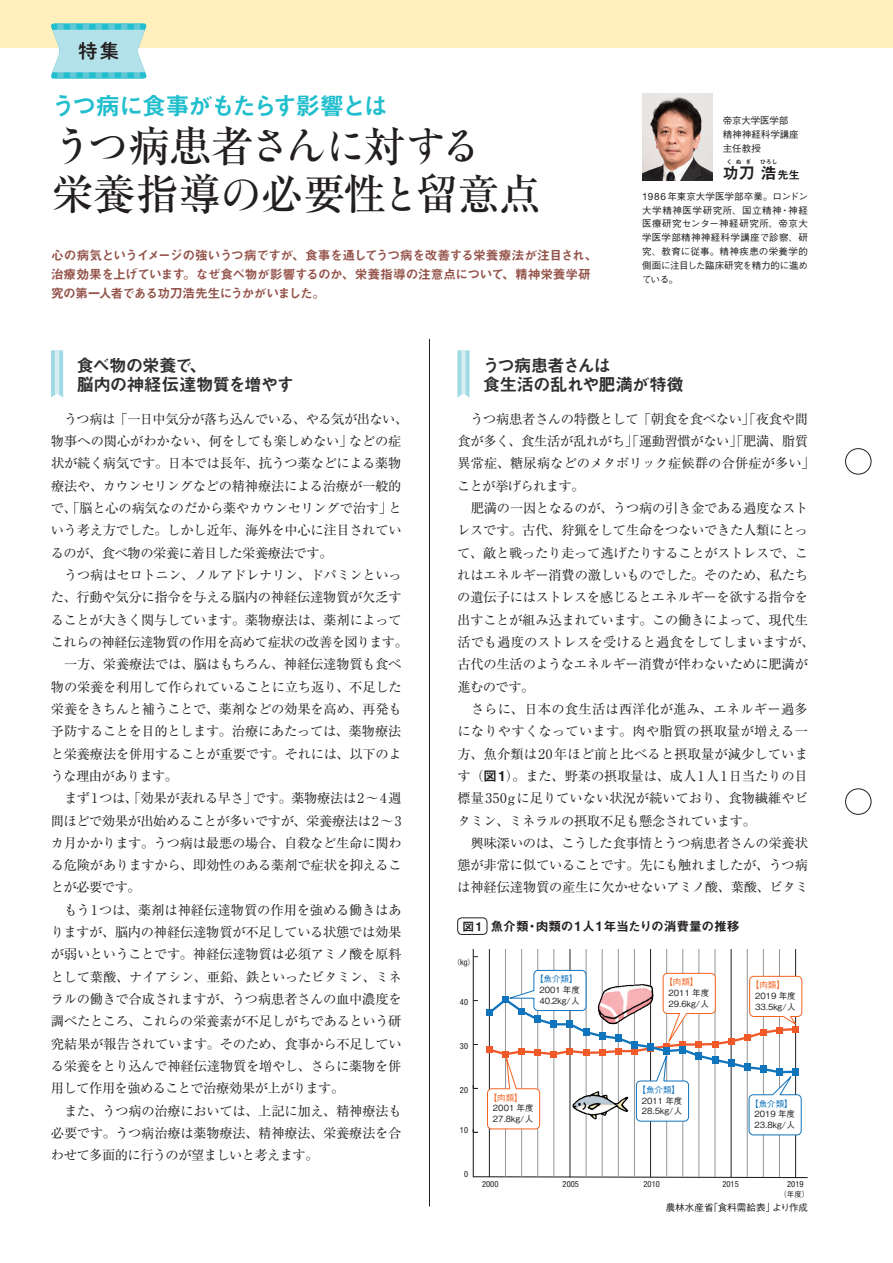
<style>
.page{position:relative;width:893px;height:1263px;background:#fff}
.page>*{position:absolute;margin:0;border:0;box-sizing:border-box;transform-origin:0 0}
.t1{font:500 42.45px "Ryumin Pr 5";letter-spacing:-.015em;color:#231f20}
.t2{font:42.45px "Ryumin Std Medium KO";letter-spacing:-.155em;color:#231f20}
.t3{font:24.45px "Midashi Go Pr 5 MB31";letter-spacing:-.08em;color:#21bece}
.t4{font:19.2px "P Shuei M Go Std N B";color:#231f20}
.t5{font:17.55px/19.4px "Midashi Go Pr 5 MB31";letter-spacing:-.055em;color:#312f30}
.t6{font:15.9px "Midashi Go Pr 5 MB31";color:#231f20}
.t7{font:13.35px/22.4px "Ryumin Pr 5";letter-spacing:-.02em;color:#231f20}
.t8{font:13.35px "Ryumin Pr 5";letter-spacing:-.04em;color:#231f20}
.t9{font:13.35px "Ryumin Pr 5";letter-spacing:-.045em;color:#231f20}
.t10{font:12.75px/19.2px "Midashi Go Pr 5 MB31";letter-spacing:-.045em;color:#94534a}
.t11{font:12.75px "Midashi Go Pr 5 MB31";letter-spacing:-.02em;color:#231f20}
.t12{font:11.1px "Midashi Go Pr 5 MB31";color:#231f20}
.t13{font:500 9.6px/13.8px "Gothic BBB Pr 5";letter-spacing:-.005em;color:#231f20}
.t14{font:500 8.55px/10.6px "Gothic BBB Pro";color:#231f20}
.t15{font:condensed 8.55px "Helvetica Neue LT Std";color:#231f20}
.t16{font:500 8.55px "Gothic BBB Pro";color:#1074bc}
.t17{font:500 8.55px "Gothic BBB Pro";color:#f36421}
.t18{font:500 7.5px "Gothic BBB Pro";color:#231f20}
.t19{font:5.85px "Midashi Go Pr 5 MB31";letter-spacing:.305em;color:#231f20}
.s1{font-family:"Ryumin Pr 5";font-weight:500}
.s2{font-family:"Ryumin Std Medium KO";font-weight:400}
.s3{font-family:"Helvetica Neue LT Std";font-weight:400;font-size:10.05px}
.s4{font-family:"Midashi Go Pr 5 MB31"}
.s5{font-family:"Helvetica LT Std";font-weight:700;font-size:13.95px}
.s6{font-size:11.7px}
.s7{font-family:"Helvetica LT Std";font-weight:700;font-size:12.3px}
.s8{font-family:"Helvetica LT Std";font-weight:700;font-size:13.35px}
.s9{font-family:"Helvetica Neue LT Std";font-weight:400;font-stretch:condensed;font-size:8.25px}
</style>
<div class="page">
<div style="left:0;top:0;width:893px;height:48px;background:#feefbc"></div>
<hr style="left:429px;top:339px;width:1px;height:867px;background:#231f20">
<svg style="left:51px;top:350px;width:12px;height:48px"></svg>
<img style="left:642px;top:94px;width:70px;height:87px">
<hr style="left:473px;top:949px;width:1px;height:228px;background:#231f20">
<svg style="left:472px;top:1176px;width:336px;height:2px"></svg>
<hr style="left:489px;top:949px;width:1px;height:228px;background:#231f20">
<hr style="left:505px;top:949px;width:1px;height:228px;background:#939598">
<hr style="left:521px;top:949px;width:1px;height:228px;background:#939598">
<hr style="left:537px;top:949px;width:1px;height:228px;background:#939598">
<hr style="left:554px;top:949px;width:1px;height:228px;background:#939598">
<hr style="left:570px;top:949px;width:1px;height:228px;background:#231f20">
<hr style="left:586px;top:949px;width:1px;height:228px;background:#939598">
<hr style="left:602px;top:949px;width:1px;height:228px;background:#939598">
<hr style="left:618px;top:949px;width:1px;height:228px;background:#939598">
<hr style="left:634px;top:949px;width:1px;height:228px;background:#939598">
<hr style="left:650px;top:949px;width:1px;height:228px;background:#231f20">
<hr style="left:666px;top:949px;width:1px;height:228px;background:#939598">
<hr style="left:682px;top:949px;width:1px;height:228px;background:#939598">
<hr style="left:699px;top:949px;width:1px;height:228px;background:#939598">
<hr style="left:715px;top:949px;width:1px;height:228px;background:#939598">
<hr style="left:731px;top:949px;width:1px;height:228px;background:#231f20">
<hr style="left:747px;top:949px;width:1px;height:228px;background:#939598">
<hr style="left:763px;top:949px;width:1px;height:228px;background:#939598">
<hr style="left:779px;top:949px;width:1px;height:228px;background:#939598">
<hr style="left:795px;top:949px;width:1px;height:228px;background:#231f20">
<svg style="left:486px;top:970px;width:316px;height:165px"></svg>
<svg style="left:457px;top:350px;width:13px;height:48px"></svg>
<svg style="left:51px;top:23px;width:96px;height:56px;background:#9fdce3"></svg>
<div style="left:457px;top:918px;width:30px;height:17px;border:1px solid #231f20;border-radius:4px"></div>
<img style="left:568px;top:1087px;width:63px;height:34px">
<img style="left:595px;top:980px;width:62px;height:46px">
<div style="left:845px;top:448px;width:26px;height:26px;border:1px solid #231f20;border-radius:50%"></div>
<div style="left:845px;top:789px;width:26px;height:25px;border:1px solid #231f20;border-radius:50%"></div>
<h3 class="t4" style="left:79px;top:36px;width:42px">特集</h3>
<h2 class="t3" style="left:51px;top:86px;width:338px">うつ病に食事がもたらす影響とは</h2>
<h1 class="t2" style="left:51px;top:116px;width:433px">うつ<span class="s1">病患者</span>さんに<span class="s1">対</span>する</h1>
<h1 class="t1" style="left:51px;top:160px;width:492px">栄養指導<span class="s2">の</span>必要性<span class="s2">と</span>留意点</h1>
<p class="t10" style="left:51px;top:245px;width:548px">心の病気というイメージの強いうつ病ですが、食事を通してうつ病を改善する栄養療法が注目され、治療効果を上げています。なぜ食べ物が影響するのか、栄養指導の注意点について、精神栄養学研究の第一人者である功刀浩先生にうかがいました。</p>
<p class="t13" style="left:723px;top:113px;width:78px">帝京大学医学部精神神経科学講座主任教授</p>
<p class="t13" style="left:642px;top:188px;width:167px;text-align:justify"><span class="s3">1986</span>年東京大学医学部卒業。ロンドン大学精神医学研究所、国立精神・神経医療研究センター神経研究所、帝京大学医学部精神神経科学講座で診察、研究、教育に従事。精神疾患の栄養学的側面に注目した臨床研究を精力的に進めている。</p>
<p class="t19" style="left:726px;top:157px;width:26px">くぬぎ</p>
<p class="t19" style="left:760px;top:157px;width:19px">ひろし</p>
<p class="t6" style="left:723px;top:160px;width:55px">功刀浩</p>
<p class="t12" style="left:778px;top:166px;width:24px">先生</p>
<h3 class="t5" style="left:76px;top:354px;width:219px">食べ物の栄養で、<br>脳内の神経伝達物質を増やす</h3>
<p class="t7" style="left:51px;top:407px;width:359px;text-indent:13px">うつ病は「一日中気分が落ち込んでいる、やる気が出ない、物事への関心がわかない、何をしても楽しめない」などの症状が続く病気です。日本では長年、抗うつ薬などによる薬物療法や、カウンセリングなどの精神療法による治療が一般的で、「脳と心の病気なのだから薬やカウンセリングで治す」という考え方でした。しかし近年、海外を中心に注目されているのが、食べ物の栄養に着目した栄養療法です。</p>
<p class="t7" style="left:64px;top:563px;width:339px">うつ病はセロトニン、ノルアドレナリン、ドパミンといっ</p>
<p class="t7" style="left:51px;top:585px;width:352px">た、行動や気分に指令を与える脳内の神経伝達物質が欠乏す</p>
<p class="t7" style="left:51px;top:607px;width:352px">ることが大きく関与しています。薬物療法は、薬剤によって</p>
<p class="t8" style="left:51px;top:631px;width:359px">これらの神経伝達物質の作用を高めて症状の改善を図ります。</p>
<p class="t7" style="left:64px;top:652px;width:339px">一方、栄養療法では、脳はもちろん、神経伝達物質も食べ</p>
<p class="t7" style="left:51px;top:674px;width:352px">物の栄養を利用して作られていることに立ち返り、不足した</p>
<p class="t7" style="left:51px;top:697px;width:352px">栄養をきちんと補うことで、薬剤などの効果を高め、再発も</p>
<p class="t7" style="left:51px;top:719px;width:352px">予防することを目的とします。治療にあたっては、薬物療法</p>
<p class="t7" style="left:51px;top:741px;width:352px">と栄養療法を併用することが重要です。それには、以下のよ</p>
<p class="t9" style="left:51px;top:765px;width:129px">うな理由があります。</p>
<p class="t7" style="left:64px;top:786px;width:339px">まず1つは、「効果が表れる早さ」です。薬物療法は2〜 4週</p>
<p class="t7" style="left:51px;top:808px;width:352px">間ほどで効果が出始めることが多いですが、栄養療法は2～ 3</p>
<p class="t7" style="left:51px;top:831px;width:352px">カ月かかります。うつ病は最悪の場合、自殺など生命に関わ</p>
<p class="t7" style="left:51px;top:853px;width:352px">る危険がありますから、即効性のある薬剤で症状を抑えるこ</p>
<p class="t7" style="left:51px;top:875px;width:92px">とが必要です。</p>
<p class="t7" style="left:64px;top:898px;width:339px">もう1つは、薬剤は神経伝達物質の作用を強める働きはあ</p>
<p class="t7" style="left:51px;top:920px;width:352px">りますが、脳内の神経伝達物質が不足している状態では効果</p>
<p class="t7" style="left:51px;top:942px;width:352px">が弱いということです。神経伝達物質は必須アミノ酸を原料</p>
<p class="t7" style="left:51px;top:965px;width:352px">として葉酸、ナイアシン、亜鉛、鉄といったビタミン、ミネ</p>
<p class="t7" style="left:51px;top:987px;width:352px">ラルの働きで合成されますが、うつ病患者さんの血中濃度を</p>
<p class="t7" style="left:51px;top:1009px;width:352px">調べたところ、これらの栄養素が不足しがちであるという研</p>
<p class="t7" style="left:51px;top:1032px;width:352px">究結果が報告されています。そのため、食事から不足してい</p>
<p class="t7" style="left:51px;top:1054px;width:352px">る栄養をとり込んで神経伝達物質を増やし、さらに薬物を併</p>
<p class="t8" style="left:51px;top:1078px;width:295px">用して作用を強めることで治療効果が上がります。</p>
<p class="t7" style="left:64px;top:1099px;width:339px">また、うつ病の治療においては、上記に加え、精神療法も</p>
<p class="t7" style="left:51px;top:1121px;width:352px">必要です。うつ病治療は薬物療法、精神療法、栄養療法を合</p>
<p class="t8" style="left:51px;top:1145px;width:269px">わせて多面的に行うのが望ましいと考えます。</p>
<h3 class="t5" style="left:483px;top:354px;width:203px">うつ病患者さんは<br>食生活の乱れや肥満が特徴</h3>
<p class="t7" style="left:457px;top:407px;width:359px;text-indent:13px">うつ病患者さんの特徴として「朝食を食べない」「夜食や間食が多く、食生活が乱れがち」「運動習慣がない」「肥満、脂質異常症、糖尿病などのメタボリック症候群の合併症が多い」ことが挙げられます。</p>
<p class="t7" style="left:457px;top:496px;width:359px;text-indent:14px">肥満の一因となるのが、うつ病の引き金である過度なストレスです。古代、狩猟をして生命をつないできた人類にとって、敵と戦ったり走って逃げたりすることがストレスで、これはエネルギー消費の激しいものでした。そのため、私たちの遺伝子にはストレスを感じるとエネルギーを欲する指令を出すことが組み込まれています。この働きによって、現代生活でも過度のストレスを受けると過食をしてしまいますが、古代の生活のようなエネルギー消費が伴わないために肥満が進むのです。</p>
<p class="t7" style="left:457px;top:697px;width:352px;text-align:justify;text-indent:13px">さらに、日本の食生活は西洋化が進み、エネルギー過多になりやすくなっています。肉や脂質の摂取量が増える一方、魚介類は20年ほど前と比べると摂取量が減少しています（<span class="s4">図</span><span class="s5">1</span>）。また、野菜の摂取量は、成人 1人 1日当たりの目標量 350gに足りていない状況が続いており、食物繊維やビタミン、ミネラルの摂取不足も懸念されています。</p>
<p class="t7" style="left:457px;top:831px;width:353px;text-align:justify;text-indent:13px">興味深いのは、こうした食事情とうつ病患者さんの栄養状態が非常に似ていることです。先にも触れましたが、うつ病は神経伝達物質の産生に欠かせないアミノ酸、葉酸、ビタミ</p>
<p class="t11" style="left:462px;top:916px;width:279px"><span class="s6">図</span><span class="s7">1</span> 魚介類・肉類の<span class="s8">1</span>人<span class="s8">1</span>年当たりの消費量の推移</p>
<p class="t18" style="left:453px;top:956px;width:24px">（<span class="s9">kg</span>）</p>
<p class="t15" style="left:460px;top:997px;width:10px">40</p>
<p class="t15" style="left:460px;top:1041px;width:10px">30</p>
<p class="t16" style="left:535px;top:972px;width:44px">【魚介類】</p>
<p class="t14" style="left:539px;top:983px;width:42px">2001 年度<br>40.2kg/人</p>
<p class="t17" style="left:664px;top:975px;width:36px">【肉類】</p>
<p class="t14" style="left:669px;top:986px;width:42px">2011 年度<br>29.6kg/人</p>
<p class="t17" style="left:751px;top:978px;width:36px">【肉類】</p>
<p class="t14" style="left:755px;top:989px;width:42px">2019 年度<br>33.5kg/人</p>
<p class="t15" style="left:460px;top:1085px;width:10px">20</p>
<p class="t15" style="left:460px;top:1125px;width:10px">10</p>
<p class="t15" style="left:464px;top:1169px;width:6px">0</p>
<p class="t17" style="left:489px;top:1091px;width:36px">【肉類】</p>
<p class="t14" style="left:493px;top:1102px;width:42px">2001 年度<br>27.8kg/人</p>
<p class="t16" style="left:638px;top:1083px;width:44px">【魚介類】</p>
<p class="t14" style="left:642px;top:1094px;width:42px">2011 年度<br>28.5kg/人</p>
<p class="t16" style="left:750px;top:1097px;width:44px">【魚介類】</p>
<p class="t14" style="left:754px;top:1108px;width:42px">2019 年度<br>23.8kg/人</p>
<p class="t15" style="left:482px;top:1179px;width:18px">2000</p>
<p class="t15" style="left:563px;top:1179px;width:18px">2005</p>
<p class="t15" style="left:644px;top:1179px;width:18px">2010</p>
<p class="t15" style="left:722px;top:1179px;width:18px">2015</p>
<p class="t15" style="left:787px;top:1179px;width:18px">2019</p>
<p class="t18" style="left:779px;top:1188px;width:31px">（年度）</p>
<p class="t13" style="left:666px;top:1199px;width:144px">農林水産省「食料需給表」より作成</p>
</div>
